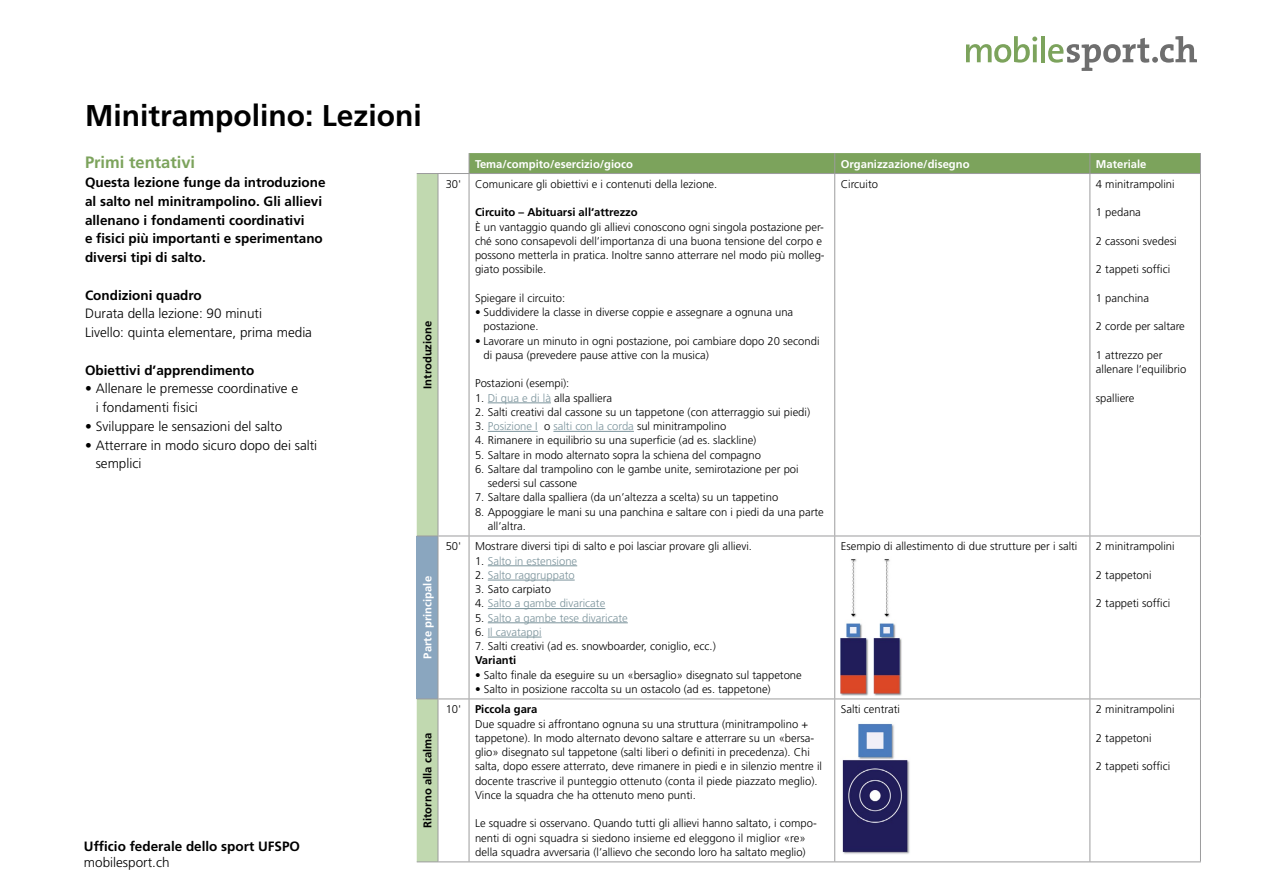
<style>
.page{position:relative;width:1263px;height:893px;background:#fff}
.page>*{position:absolute;margin:0;border:0;box-sizing:border-box;transform-origin:0 0}
.t1{font:700 30px "Frutiger LT";color:#000}
._3_Titel_gruen{font:700 16.5px "Frutiger LT";color:#7ca35c}
.Lead{font:700 13.5px/18.8px "Frutiger LT";color:#000}
.Grundtext_d_Aufzählu{font:300 13.5px/18.8px "Frutiger LT";color:#000}
.Gundtext_d{font:300 13.5px "Frutiger LT";color:#000}
.Gundtext_d-2{font:700 13.5px "Frutiger LT";color:#000}
.Tabelle_i{font:300 11.25px/14.2px "Frutiger LT";color:#000}
.Tabelle_i-2{font:300 11.25px "Frutiger LT";color:#7c949c}
.Tabelle_i-3{font:700 11.25px "Frutiger LT";color:#000}
.t2{font:700 11.25px "Frutiger LT";color:#fff}
.s1{color:#7c949c}
.s2{color:#000}
</style>
<div class="page">
<svg style="left:966px;top:36px;width:71px;height:27px"></svg>
<hr style="left:1041px;top:36px;width:4px;height:26px;background:#7ca35c">
<svg style="left:1048px;top:36px;width:149px;height:35px"></svg>
<hr style="left:834px;top:174px;width:1px;height:362px;background:#9c9c9d">
<hr style="left:1089px;top:174px;width:1px;height:362px;background:#9c9c9d">
<hr style="left:1200px;top:174px;width:1px;height:362px;background:#9c9c9d">
<hr style="left:834px;top:536px;width:1px;height:163px;background:#9c9c9d">
<hr style="left:1089px;top:536px;width:1px;height:163px;background:#9c9c9d">
<hr style="left:1200px;top:536px;width:1px;height:163px;background:#9c9c9d">
<hr style="left:834px;top:699px;width:1px;height:162px;background:#9c9c9d">
<hr style="left:1089px;top:699px;width:1px;height:162px;background:#9c9c9d">
<hr style="left:1200px;top:699px;width:1px;height:162px;background:#9c9c9d">
<hr style="left:438px;top:173px;width:31px;height:1px;background:#9c9c9d">
<svg style="left:469px;top:153px;width:732px;height:21px;background:#7ea260"></svg>
<svg style="left:417px;top:173px;width:21px;height:689px;background:#b3ccb3"></svg>
<hr style="left:469px;top:536px;width:366px;height:1px;background:#9c9c9d">
<hr style="left:835px;top:536px;width:255px;height:1px;background:#9c9c9d">
<hr style="left:1090px;top:536px;width:111px;height:1px;background:#9c9c9d">
<hr style="left:469px;top:699px;width:366px;height:1px;background:#9c9c9d">
<hr style="left:835px;top:699px;width:255px;height:1px;background:#9c9c9d">
<hr style="left:1090px;top:699px;width:111px;height:1px;background:#9c9c9d">
<hr style="left:469px;top:861px;width:366px;height:1px;background:#9c9c9d">
<hr style="left:835px;top:861px;width:255px;height:1px;background:#9c9c9d">
<hr style="left:1090px;top:861px;width:111px;height:1px;background:#9c9c9d">
<hr style="left:438px;top:536px;width:1px;height:163px;background:#9c9c9d">
<hr style="left:469px;top:536px;width:1px;height:163px;background:#9c9c9d">
<hr style="left:438px;top:699px;width:31px;height:1px;background:#9c9c9d">
<hr style="left:438px;top:699px;width:1px;height:162px;background:#9c9c9d">
<hr style="left:469px;top:699px;width:1px;height:162px;background:#9c9c9d">
<hr style="left:438px;top:861px;width:31px;height:1px;background:#9c9c9d">
<hr style="left:438px;top:174px;width:1px;height:362px;background:#9c9c9d">
<hr style="left:469px;top:174px;width:1px;height:362px;background:#9c9c9d">
<hr style="left:438px;top:536px;width:31px;height:1px;background:#9c9c9d">
<hr style="left:488px;top:402px;width:63px;height:1px;background:#7c949c">
<hr style="left:488px;top:431px;width:50px;height:1px;background:#7c949c">
<hr style="left:553px;top:431px;width:81px;height:1px;background:#7c949c">
<hr style="left:488px;top:565px;width:89px;height:1px;background:#7c949c">
<hr style="left:488px;top:580px;width:87px;height:1px;background:#7c949c">
<hr style="left:488px;top:608px;width:117px;height:1px;background:#7c949c">
<hr style="left:488px;top:622px;width:140px;height:1px;background:#7c949c">
<hr style="left:488px;top:637px;width:53px;height:1px;background:#7c949c">
<img style="left:841px;top:559px;width:61px;height:137px">
<img style="left:842px;top:723px;width:68px;height:131px">
<p class="t1" style="left:85px;top:98px;width:338px">Minitrampolino: Lezioni</p>
<p class="_3_Titel_gruen" style="left:85px;top:153px;width:112px">Primi tentativi</p>
<p class="Lead" style="left:85px;top:173px;width:242px">Questa lezione funge da introduzione al salto nel minitrampolino. Gli allievi allenano i fondamenti coordinativi<br>e fisici più importanti e sperimentano diversi tipi di salto.</p>
<p class="Gundtext_d-2" style="left:85px;top:287px;width:118px">Condizioni quadro</p>
<p class="Gundtext_d" style="left:85px;top:306px;width:179px">Durata della lezione: 90 minuti</p>
<p class="Gundtext_d" style="left:85px;top:325px;width:229px">Livello: quinta elementare, prima media</p>
<p class="Gundtext_d-2" style="left:85px;top:362px;width:171px">Obiettivi d’apprendimento</p>
<p class="Grundtext_d_Aufzählu" style="left:96px;top:379px;width:204px;text-indent:-11px">• Allenare le premesse coordinative e i fondamenti fisici</p>
<p class="Grundtext_d_Aufzählu" style="left:85px;top:417px;width:199px">• Sviluppare le sensazioni del salto</p>
<p class="Grundtext_d_Aufzählu" style="left:96px;top:436px;width:223px;text-indent:-11px">• Atterrare in modo sicuro dopo dei salti semplici</p>
<p class="Tabelle_i-3" style="left:421px;top:389px;width:69px;rotate:-90deg">Introduzione</p>
<p class="t2" style="left:421px;top:659px;width:84px;rotate:-90deg">Parte principale</p>
<p class="Lead" style="left:84px;top:837px;width:218px">Ufficio federale dello sport UFSPO</p>
<p class="Grundtext_d_Aufzählu" style="left:84px;top:854px;width:87px">mobilesport.ch</p>
<p class="Tabelle_i-3" style="left:421px;top:828px;width:97px;rotate:-90deg">Ritorno alla calma</p>
<p class="t2" style="left:475px;top:157px;width:159px">Tema/compito/esercizio/gioco</p>
<p class="t2" style="left:841px;top:157px;width:130px">Organizzazione/disegno</p>
<p class="t2" style="left:1096px;top:157px;width:52px">Materiale</p>
<p class="Tabelle_i" style="left:446px;top:177px;width:17px">30'</p>
<p class="Tabelle_i" style="left:475px;top:177px;width:244px">Comunicare gli obiettivi e i contenuti della lezione.</p>
<p class="Tabelle_i-3" style="left:475px;top:206px;width:164px">Circuito – Abituarsi all‘attrezzo</p>
<p class="Tabelle_i" style="left:475px;top:220px;width:351px">È un vantaggio quando gli allievi conoscono ogni singola postazione per&shy;ché sono consapevoli dell’importanza di una buona tensione del corpo e possono metterla in pratica. Inoltre sanno atterrare nel modo più molleg&shy;giato possibile.</p>
<p class="Tabelle_i" style="left:475px;top:291px;width:92px">Spiegare il circuito:</p>
<p class="Tabelle_i" style="left:483px;top:305px;width:311px;text-indent:-9px">• Suddividere la classe in diverse coppie e assegnare a ognuna una postazione.</p>
<p class="Tabelle_i" style="left:483px;top:334px;width:337px;text-indent:-9px">• Lavorare un minuto in ogni postazione, poi cambiare dopo 20 secondi di pausa (prevedere pause attive con la musica)</p>
<p class="Tabelle_i" style="left:475px;top:377px;width:96px">Postazioni (esempi):</p>
<p class="Tabelle_i" style="left:475px;top:391px;width:139px">1. <span class="s1">Di qua e di là</span> alla spalliera</p>
<p class="Tabelle_i" style="left:475px;top:405px;width:337px">2. Salti creativi dal cassone su un tappetone (con atterraggio sui piedi)</p>
<p class="Tabelle_i-2" style="left:475px;top:420px;width:253px"><span class="s2">3.</span> Posizione I <span class="s2">o</span> salti con la corda <span class="s2">sul minitrampolino</span></p>
<p class="Tabelle_i" style="left:475px;top:434px;width:283px">4. Rimanere in equilibrio su una superficie (ad es. slackline)</p>
<p class="Tabelle_i" style="left:475px;top:448px;width:287px">5. Saltare in modo alternato sopra la schiena del compagno</p>
<p class="Tabelle_i" style="left:488px;top:462px;width:312px;text-indent:-13px">6. Saltare dal trampolino con le gambe unite, semirotazione per poi sedersi sul cassone</p>
<p class="Tabelle_i" style="left:475px;top:491px;width:305px">7. Saltare dalla spalliera (da un’altezza a scelta) su un tappetino</p>
<p class="Tabelle_i" style="left:488px;top:505px;width:337px;text-indent:-13px">8. Appoggiare le mani su una panchina e saltare con i piedi da una parte all’altra.</p>
<p class="Tabelle_i" style="left:446px;top:540px;width:17px">50'</p>
<p class="Tabelle_i" style="left:475px;top:540px;width:278px">Mostrare diversi tipi di salto e poi lasciar provare gli allievi.</p>
<p class="Tabelle_i-2" style="left:475px;top:554px;width:104px"><span class="s2">1.</span> Salto in estensione</p>
<p class="Tabelle_i-2" style="left:475px;top:569px;width:101px"><span class="s2">2.</span> Salto raggruppato</p>
<p class="Tabelle_i" style="left:475px;top:582px;width:77px">3. Sato carpiato</p>
<p class="Tabelle_i-2" style="left:475px;top:597px;width:132px"><span class="s2">4.</span> Salto a gambe divaricate</p>
<p class="Tabelle_i-2" style="left:475px;top:611px;width:154px"><span class="s2">5.</span> Salto a gambe tese divaricate</p>
<p class="Tabelle_i-2" style="left:475px;top:626px;width:68px"><span class="s2">6.</span> Il cavatappi</p>
<p class="Tabelle_i" style="left:475px;top:639px;width:242px">7. Salti creativi (ad es. snowboarder, coniglio, ecc.)</p>
<p class="Tabelle_i-3" style="left:475px;top:654px;width:43px">Varianti</p>
<p class="Tabelle_i" style="left:475px;top:668px;width:328px">• Salto finale da eseguire su un «bersaglio» disegnato sul tappetone</p>
<p class="Tabelle_i" style="left:475px;top:682px;width:297px">• Salto in posizione raccolta su un ostacolo (ad es. tappetone)</p>
<p class="Tabelle_i" style="left:446px;top:702px;width:17px">10'</p>
<p class="Tabelle_i-3" style="left:475px;top:703px;width:64px">Piccola gara</p>
<p class="Tabelle_i" style="left:475px;top:717px;width:348px">Due squadre si affrontano ognuna su una struttura (minitrampolino + tappetone). In modo alternato devono saltare e atterrare su un «bersa&shy;glio» -disegnato sul tappetone (salti liberi o definiti in precedenza). Chi salta, dopo essere atterrato, deve rimanere in piedi e in silenzio mentre il docente trascrive il punteggio ottenuto (conta il piede piazzato meglio).<br>Vince la squadra che ha ottenuto meno punti.</p>
<p class="Tabelle_i" style="left:475px;top:816px;width:343px">Le squadre si osservano. Quando tutti gli allievi hanno saltato, i compo&shy;nenti di ogni squadra si siedono insieme ed eleggono il miglior «re» della squadra avversaria (l’allievo che secondo loro ha saltato meglio)</p>
<p class="Tabelle_i" style="left:841px;top:177px;width:39px">Circuito</p>
<p class="Tabelle_i" style="left:1096px;top:177px;width:80px">4 minitrampolini</p>
<p class="Tabelle_i" style="left:1096px;top:206px;width:47px">1 pedana</p>
<p class="Tabelle_i" style="left:1096px;top:234px;width:82px">2 cassoni svedesi</p>
<p class="Tabelle_i" style="left:1096px;top:263px;width:76px">2 tappeti soffici</p>
<p class="Tabelle_i" style="left:1096px;top:291px;width:55px">1 panchina</p>
<p class="Tabelle_i" style="left:1096px;top:320px;width:90px">2 corde per saltare</p>
<p class="Tabelle_i" style="left:1096px;top:348px;width:68px">1 attrezzo per</p>
<p class="Tabelle_i" style="left:1096px;top:362px;width:92px">allenare l’equilibrio</p>
<p class="Tabelle_i" style="left:1096px;top:391px;width:40px">spalliere</p>
<p class="Tabelle_i" style="left:841px;top:540px;width:238px">Esempio di allestimento di due strutture per i salti</p>
<p class="Tabelle_i" style="left:1096px;top:540px;width:80px">2 minitrampolini</p>
<p class="Tabelle_i" style="left:1096px;top:568px;width:57px">2 tappetoni</p>
<p class="Tabelle_i" style="left:1096px;top:597px;width:76px">2 tappeti soffici</p>
<p class="Tabelle_i" style="left:841px;top:702px;width:61px">Salti centrati</p>
<p class="Tabelle_i" style="left:1096px;top:702px;width:80px">2 minitrampolini</p>
<p class="Tabelle_i" style="left:1096px;top:731px;width:57px">2 tappetoni</p>
<p class="Tabelle_i" style="left:1096px;top:759px;width:76px">2 tappeti soffici</p>
</div>
